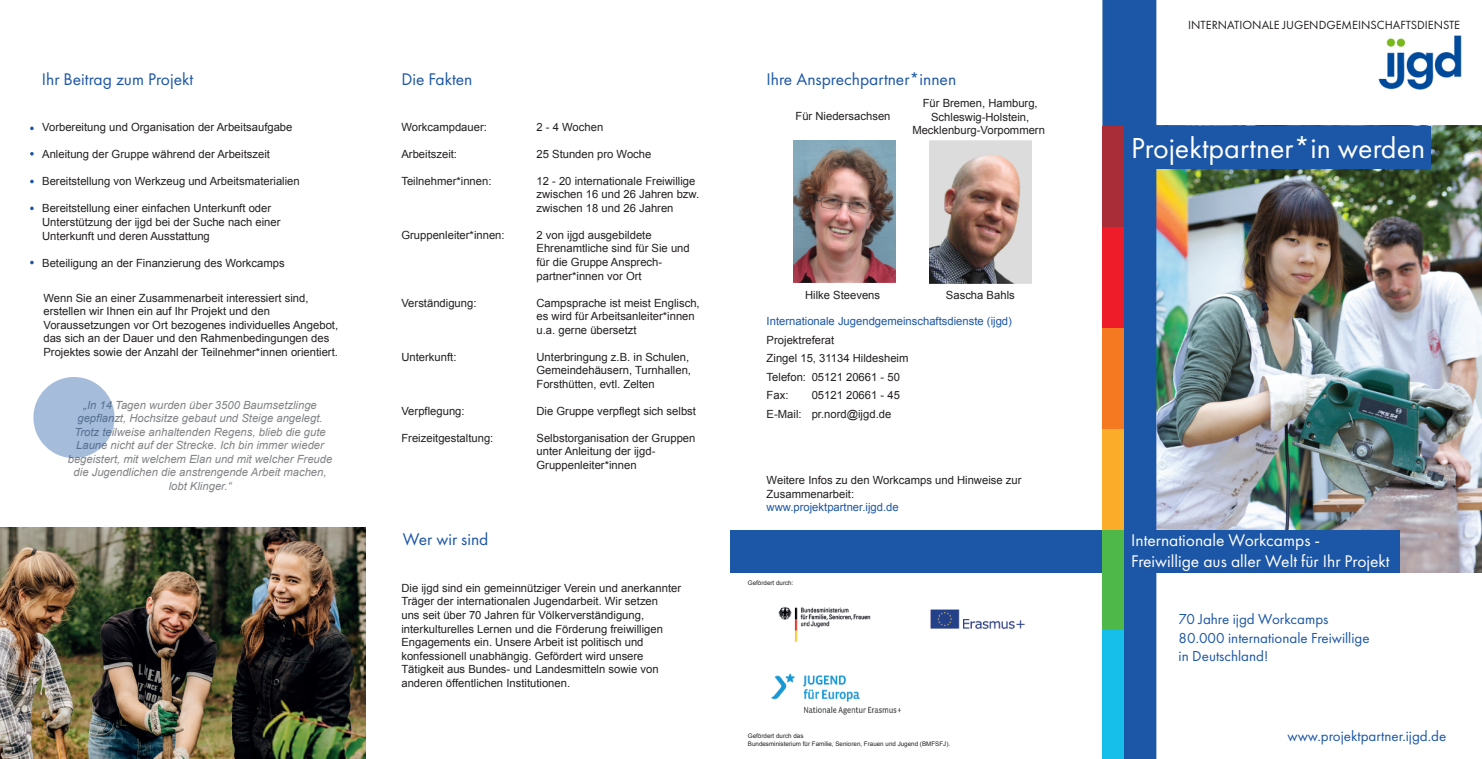
<style>
.page{position:relative;width:1482px;height:759px;background:#fff}
.page>*{position:absolute;margin:0;border:0;box-sizing:border-box;transform-origin:0 0}
.t1{font:30px "Futura PT";color:#fff}
.t2{font:17.5px "Futura PT";color:#1c56a6}
.t3{font:17.5px/21px "Futura PT";color:#fff}
.t4{font:15px/18px "Futura PT";color:#1c56a6}
.t5{font:12.25px "Futura PT";color:#231f20}
.t6{font:11.25px/13.5px "Arial";color:#231f20}
.t7{font:italic 11.25px/13.5px "Arial";color:#818386;text-align:center}
.t8{font:11.25px "Arial";color:#1c56a6}
.t9{font:6.25px/7.5px "Arial";color:#231f20}
</style>
<div class="page">
<img style="left:1156px;top:125px;width:325px;height:447px">
<div style="left:1102px;top:0;width:54px;height:758px;background:#1c56a6"></div>
<div style="left:1115px;top:126px;width:315px;height:42px;background:#1c56a6"></div>
<div style="left:730px;top:529px;width:669px;height:43px;background:#1c56a6"></div>
<img style="left:778px;top:607px;width:93px;height:35px">
<div style="left:1102px;top:126px;width:21px;height:101px;background:#a92d39"></div>
<div style="left:1102px;top:227px;width:21px;height:101px;background:#ee1c28"></div>
<div style="left:1102px;top:328px;width:21px;height:100px;background:#f47921"></div>
<div style="left:1102px;top:428px;width:21px;height:101px;background:#fbad2a"></div>
<div style="left:1102px;top:529px;width:21px;height:101px;background:#4eb848"></div>
<div style="left:1102px;top:630px;width:21px;height:128px;background:#15bfe9"></div>
<img style="left:771px;top:673px;width:131px;height:42px">
<img style="left:930px;top:609px;width:95px;height:21px">
<svg style="left:30px;top:126px;width:4px;height:4px"></svg>
<svg style="left:30px;top:180px;width:4px;height:3px"></svg>
<svg style="left:30px;top:206px;width:4px;height:4px"></svg>
<svg style="left:30px;top:260px;width:4px;height:4px"></svg>
<img style="left:0;top:527px;width:365px;height:231px">
<svg style="left:30px;top:152px;width:4px;height:3px"></svg>
<img style="left:1378px;top:36px;width:82px;height:54px">
<div style="left:33px;top:377px;width:81px;height:81px;background:#a5bcdb;border-radius:50%"></div>
<img style="left:793px;top:141px;width:101px;height:142px">
<img style="left:929px;top:141px;width:102px;height:142px">
<h2 class="t2" style="left:42px;top:69px;width:153px">Ihr Beitrag zum Projekt</h2>
<p class="t6" style="left:42px;top:121px;width:252px">Vorbereitung und Organisation der Arbeitsaufgabe</p>
<p class="t6" style="left:42px;top:148px;width:229px">Anleitung der Gruppe während der Arbeitszeit</p>
<p class="t6" style="left:42px;top:175px;width:259px">Bereitstellung von Werkzeug und Arbeitsmaterialien</p>
<p class="t6" style="left:42px;top:202px;width:240px">Bereitstellung einer einfachen Unterkunft oder<br>Unterstützung der ijgd bei der Suche nach einer<br>Unterkunft und deren Ausstattung</p>
<p class="t6" style="left:42px;top:256px;width:244px">Beteiligung an der Finanzierung des Workcamps</p>
<p class="t6" style="left:43px;top:291px;width:296px">Wenn Sie an einer Zusammenarbeit interessiert sind, erstellen wir Ihnen ein auf Ihr Projekt und den Voraussetzungen vor Ort bezogenes individuelles Angebot, das sich an der Dauer und den Rahmenbedingungen des Projektes sowie der Anzahl der Teilnehmer*innen orientiert.</p>
<p class="t7" style="left:68px;top:398px;width:266px">„In 14 Tagen wurden über 3500 Baumsetzlinge gepflanzt, Hochsitze gebaut und Steige angelegt.<br>Trotz teilweise anhaltenden Regens, blieb die gute Laune nicht auf der Strecke. Ich bin immer wieder begeistert, mit welchem Elan und mit welcher Freude die Jugendlichen die anstrengende Arbeit machen, lobt Klinger.“</p>
<h2 class="t2" style="left:401px;top:69px;width:73px">Die Fakten</h2>
<p class="t6" style="left:401px;top:120px;width:87px">Workcampdauer:</p>
<p class="t6" style="left:536px;top:120px;width:68px">2 - 4 Wochen</p>
<p class="t6" style="left:401px;top:147px;width:57px">Arbeitszeit:</p>
<p class="t6" style="left:536px;top:147px;width:116px">25 Stunden pro Woche</p>
<p class="t6" style="left:401px;top:174px;width:92px">Teilnehmer*innen:</p>
<p class="t6" style="left:536px;top:174px;width:164px">12 - 20 internationale Freiwillige zwischen 16 und 26 Jahren bzw. zwischen 18 und 26 Jahren</p>
<p class="t6" style="left:401px;top:228px;width:105px">Gruppenleiter*innen:</p>
<p class="t6" style="left:536px;top:228px;width:155px">2 von ijgd ausgebildete<br>Ehrenamtliche sind für Sie und für die Gruppe Ansprech&shy;partner*innen vor Ort</p>
<p class="t6" style="left:401px;top:296px;width:77px">Verständigung:</p>
<p class="t6" style="left:536px;top:296px;width:165px">Campsprache ist meist Englisch, es wird für Arbeitsanleiter*innen u.a. gerne übersetzt</p>
<p class="t6" style="left:401px;top:350px;width:57px">Unterkunft:</p>
<p class="t6" style="left:536px;top:350px;width:156px">Unterbringung z.B. in Schulen,<br>Gemeindehäusern, Turnhallen,<br>Forsthütten, evtl. Zelten</p>
<p class="t6" style="left:401px;top:404px;width:65px">Verpflegung:</p>
<p class="t6" style="left:536px;top:404px;width:161px">Die Gruppe verpflegt sich selbst</p>
<p class="t6" style="left:401px;top:431px;width:93px">Freizeitgestaltung:</p>
<p class="t6" style="left:536px;top:431px;width:160px">Selbstorganisation der Gruppen unter Anleitung der ijgd-<br>Gruppenleiter*innen</p>
<h2 class="t2" style="left:402px;top:528px;width:87px">Wer wir sind</h2>
<p class="t6" style="left:401px;top:581px;width:281px">Die ijgd sind ein gemeinnütziger Verein und anerkannter Träger der internationalen Jugendarbeit. Wir setzen<br>uns seit über 70 Jahren für Völkerverständigung, interkulturelles Lernen und die Förderung freiwilligen Engagements ein. Unsere Arbeit ist politisch und konfessionell unabhängig. Gefördert wird unsere Tätigkeit aus Bundes- und Landesmitteln sowie von anderen öffentlichen Institutionen.</p>
<h2 class="t2" style="left:766px;top:69px;width:191px">Ihre Ansprechpartner*innen</h2>
<p class="t6" style="left:795px;top:109px;width:97px">Für Niedersachsen</p>
<p class="t6" style="left:912px;top:96px;width:134px;text-align:center">Für Bremen, Hamburg,<br>Schleswig-Holstein,<br>Mecklenburg-Vorpommern</p>
<p class="t6" style="left:805px;top:288px;width:77px">Hilke Steevens</p>
<p class="t6" style="left:945px;top:288px;width:70px">Sascha Bahls</p>
<p class="t8" style="left:766px;top:314px;width:247px">Internationale Jugendgemeinschaftsdienste (ijgd)</p>
<p class="t6" style="left:766px;top:330px;width:143px;line-height:18.5px">Projektreferat<br>Zingel 15, 31134 Hildesheim<br>Telefon: 05121 20661 - 50<br>Fax:</p>
<p class="t6" style="left:766px;top:386px;width:135px;line-height:18.5px;text-indent:45px">05121 20661 - 45<br>E-Mail: pr.nord@ijgd.de</p>
<p class="t6" style="left:766px;top:473px;width:256px">Weitere Infos zu den Workcamps und Hinweise zur<br>Zusammenarbeit:</p>
<p class="t8" style="left:766px;top:499px;width:133px">www.projektpartner.ijgd.de</p>
<p class="t9" style="left:747px;top:578px;width:47px">Gefördert durch:</p>
<p class="t9" style="left:747px;top:732px;width:204px">Gefördert durch das<br>Bundesministerium für Familie, Senioren, Frauen und Jugend (BMFSFJ).</p>
<p class="t5" style="left:1187px;top:17px;width:273px">INTERNATIONALE JUGENDGEMEINSCHAFTSDIENSTE</p>
<h1 class="t1" style="left:1130px;top:130px;width:295px">Projektpartner*in werden</h1>
<h2 class="t3" style="left:1130px;top:529px;width:260px">Internationale Workcamps -<br>Freiwillige aus aller Welt für Ihr Projekt</h2>
<h3 class="t4" style="left:1178px;top:610px;width:192px">70 Jahre ijgd Workcamps<br>80.000 internationale Freiwillige in Deutschland!</h3>
<h3 class="t4" style="left:1287px;top:726px;width:160px">www.projektpartner.ijgd.de</h3>
</div>
